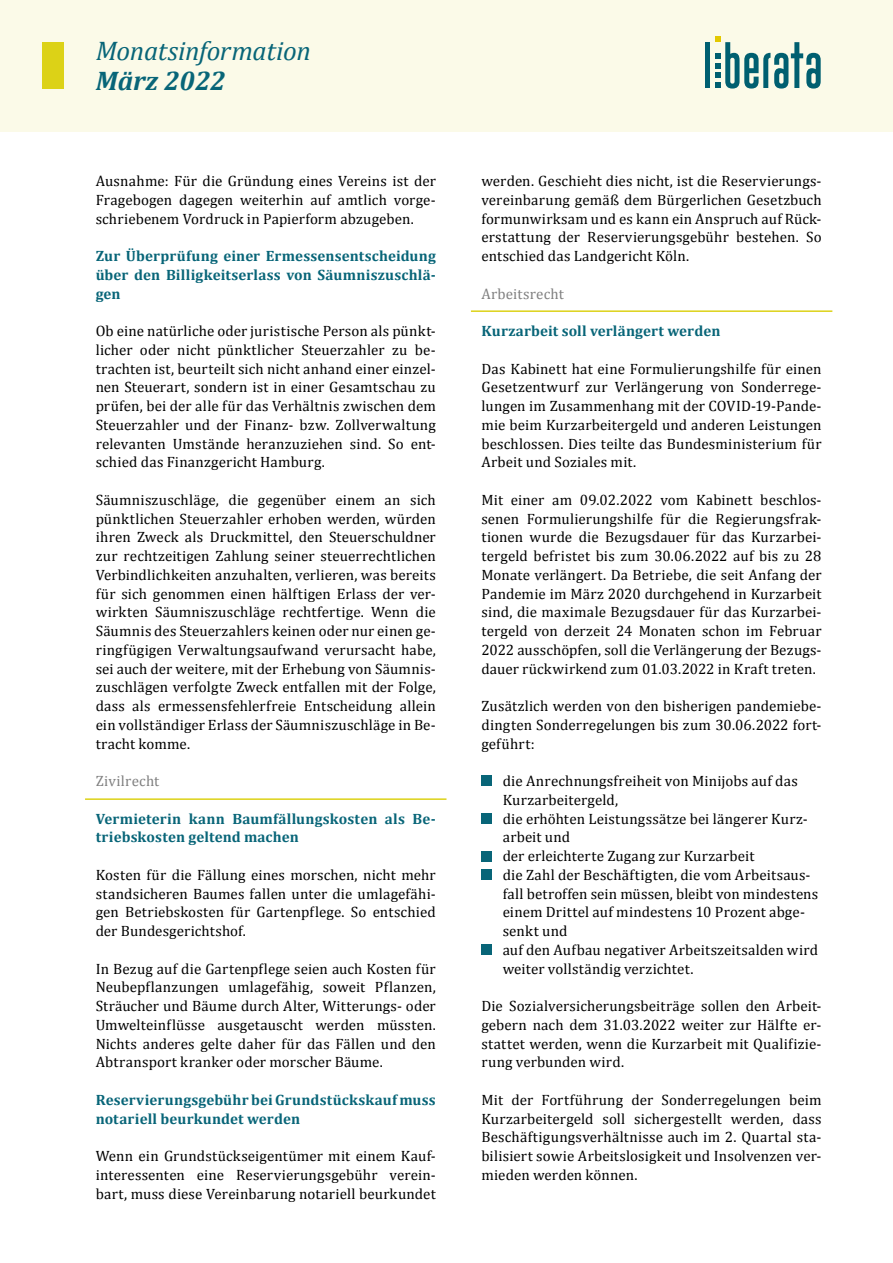
<style>
.page{position:relative;width:893px;height:1263px;background:#fff}
.page>*{position:absolute;margin:0;border:0;box-sizing:border-box;transform-origin:0 0}
.t1{font:italic 27px "Cambria";letter-spacing:-.015em;color:#086578}
.t2{font:italic 700 27px "Cambria";color:#086578}
.t3{font:15px/18.8px "Cambria";letter-spacing:.01em;color:#000;text-align:justify}
.t4{font:700 15px/18.8px "Cambria";letter-spacing:.01em;color:#086578}
.t5{font:15px "Cambria";letter-spacing:.015em;color:#808080}
</style>
<div class="page">
<div style="left:481px;top:776px;width:11px;height:10px;background:#086578"></div>
<div style="left:481px;top:813px;width:11px;height:11px;background:#086578"></div>
<div style="left:481px;top:851px;width:11px;height:10px;background:#086578"></div>
<div style="left:481px;top:870px;width:11px;height:10px;background:#086578"></div>
<div style="left:481px;top:945px;width:11px;height:10px;background:#086578"></div>
<hr style="left:85px;top:798px;width:361px;height:2px;background:#dcd217">
<hr style="left:471px;top:310px;width:361px;height:2px;background:#dcd217">
<div style="left:0;top:0;width:893px;height:132px;background:#fbfae8"></div>
<div style="left:43px;top:43px;width:21px;height:46px;background:#dcd217"></div>
<div style="left:705px;top:42px;width:5px;height:46px;background:#005f70"></div>
<svg style="left:715px;top:37px;width:106px;height:52px"></svg>
<h1 class="t1" style="left:96px;top:32px;width:217px">Monatsinformation</h1>
<h1 class="t2" style="left:96px;top:62px;width:131px">März 2022</h1>
<p class="t3" style="left:96px;top:172px;width:342px">Ausnahme: Für die Gründung eines Vereins ist der Fragebogen dagegen weiterhin auf amtlich vorge&shy;schriebenem Vordruck in Papierform abzugeben.</p>
<p class="t4" style="left:96px;top:246px;width:342px;text-align:justify">Zur Überprüfung einer Ermessensentscheidung über den Billigkeitserlass von Säumniszuschlä&shy;gen</p>
<p class="t3" style="left:96px;top:322px;width:342px">Ob eine natürliche oder juristische Person als pünkt&shy;licher oder nicht pünktlicher Steuerzahler zu be&shy;trachten ist, beurteilt sich nicht anhand einer einzel&shy;nen Steuerart, sondern ist in einer Gesamtschau zu prüfen, bei der alle für das Verhältnis zwischen dem Steuerzahler und der Finanz- bzw. Zollverwaltung relevanten Umstände heranzuziehen sind. So ent&shy;schied das Finanzgericht Hamburg.</p>
<p class="t3" style="left:96px;top:490px;width:342px">Säumniszuschläge, die gegenüber einem an sich pünktlichen Steuerzahler erhoben werden, würden ihren Zweck als Druckmittel, den Steuerschuldner zur rechtzeitigen Zahlung seiner steuerrechtlichen Verbindlichkeiten anzuhalten, verlieren, was bereits für sich genommen einen hälftigen Erlass der ver&shy;wirkten Säumniszuschläge rechtfertige. Wenn die Säumnis des Steuerzahlers keinen oder nur einen ge&shy;ringfügigen Verwaltungsaufwand verursacht habe, sei auch der weitere, mit der Erhebung von Säumnis&shy;zuschlägen verfolgte Zweck entfallen mit der Folge, dass als ermessensfehlerfreie Entscheidung allein ein vollständiger Erlass der Säumniszuschläge in Be&shy;tracht komme.</p>
<p class="t5" style="left:96px;top:772px;width:65px">Zivilrecht</p>
<p class="t4" style="left:96px;top:809px;width:342px">Vermieterin kann Baumfällungskosten als Be&shy;triebskosten geltend machen</p>
<p class="t3" style="left:96px;top:865px;width:342px">Kosten für die Fällung eines morschen, nicht mehr standsicheren Baumes fallen unter die umlagefähi&shy;gen Betriebskosten für Gartenpflege. So entschied der Bundesgerichtshof.</p>
<p class="t3" style="left:96px;top:959px;width:342px">In Bezug auf die Gartenpflege seien auch Kosten für Neubepflanzungen umlagefähig, soweit Pflanzen, Sträucher und Bäume durch Alter, Witterungs- oder Umwelteinflüsse ausgetauscht werden müssten.<br>Nichts anderes gelte daher für das Fällen und den Abtransport kranker oder morscher Bäume.</p>
<p class="t4" style="left:96px;top:1090px;width:342px">Reservierungsgebühr bei Grundstückskauf muss notariell beurkundet werden</p>
<p class="t3" style="left:96px;top:1147px;width:342px">Wenn ein Grundstückseigentümer mit einem Kauf&shy;interessenten eine Reservierungsgebühr verein&shy;bart, muss diese Vereinbarung notariell beurkundet</p>
<p class="t3" style="left:481px;top:172px;width:342px">werden. Geschieht dies nicht, ist die Reservierungs&shy;vereinbarung gemäß dem Bürgerlichen Gesetzbuch formunwirksam und es kann ein Anspruch auf Rück&shy;erstattung der Reservierungsgebühr bestehen. So entschied das Landgericht Köln.</p>
<p class="t5" style="left:481px;top:284px;width:84px">Arbeitsrecht</p>
<p class="t4" style="left:481px;top:321px;width:241px">Kurzarbeit soll verlängert werden</p>
<p class="t3" style="left:481px;top:359px;width:342px">Das Kabinett hat eine Formulierungshilfe für einen Gesetzentwurf zur Verlängerung von Sonderrege&shy;lungen im Zusammenhang mit der COVID-19-Pande&shy;mie beim Kurzarbeitergeld und anderen Leistungen beschlossen. Dies teilte das Bundesministerium für Arbeit und Soziales mit.</p>
<p class="t3" style="left:481px;top:490px;width:342px">Mit einer am 09.02.2022 vom Kabinett beschlos&shy;senen Formulierungshilfe für die Regierungsfrak&shy;tionen wurde die Bezugsdauer für das Kurzarbei&shy;tergeld befristet bis zum 30.06.2022 auf bis zu 28<br>Monate verlängert. Da Betriebe, die seit Anfang der Pandemie im März 2020 durchgehend in Kurzarbeit sind, die maximale Bezugsdauer für das Kurzarbei&shy;tergeld von derzeit 24 Monaten schon im Februar 2022 ausschöpfen, soll die Verlängerung der Bezugs&shy;dauer rückwirkend zum 01.03.2022 in Kraft treten.</p>
<p class="t3" style="left:481px;top:697px;width:342px">Zusätzlich werden von den bisherigen pandemiebe&shy;dingten Sonderregelungen bis zum 30.06.2022 fort&shy;geführt:</p>
<p class="t3" style="left:503px;top:772px;width:317px;text-align:left">die Anrechnungsfreiheit von Minijobs auf das Kurzarbeitergeld,<br>die erhöhten Leistungssätze bei längerer Kurz&shy;arbeit und<br>der erleichterte Zugang zur Kurzarbeit<br>die Zahl der Beschäftigten, die vom Arbeitsaus&shy;fall betroffen sein müssen, bleibt von mindestens einem Drittel auf mindestens 10 Prozent abge&shy;senkt und<br>auf den Aufbau negativer Arbeitszeitsalden wird weiter vollständig verzichtet.</p>
<p class="t3" style="left:481px;top:997px;width:342px">Die Sozialversicherungsbeiträge sollen den Arbeit&shy;gebern nach dem 31.03.2022 weiter zur Hälfte er&shy;stattet werden, wenn die Kurzarbeit mit Qualifizie&shy;rung verbunden wird.</p>
<p class="t3" style="left:481px;top:1090px;width:342px">Mit der Fortführung der Sonderregelungen beim Kurzarbeitergeld soll sichergestellt werden, dass Beschäftigungsverhältnisse auch im 2. Quartal sta&shy;bilisiert sowie Arbeitslosigkeit und Insolvenzen ver&shy;mieden werden können.</p>
</div>
